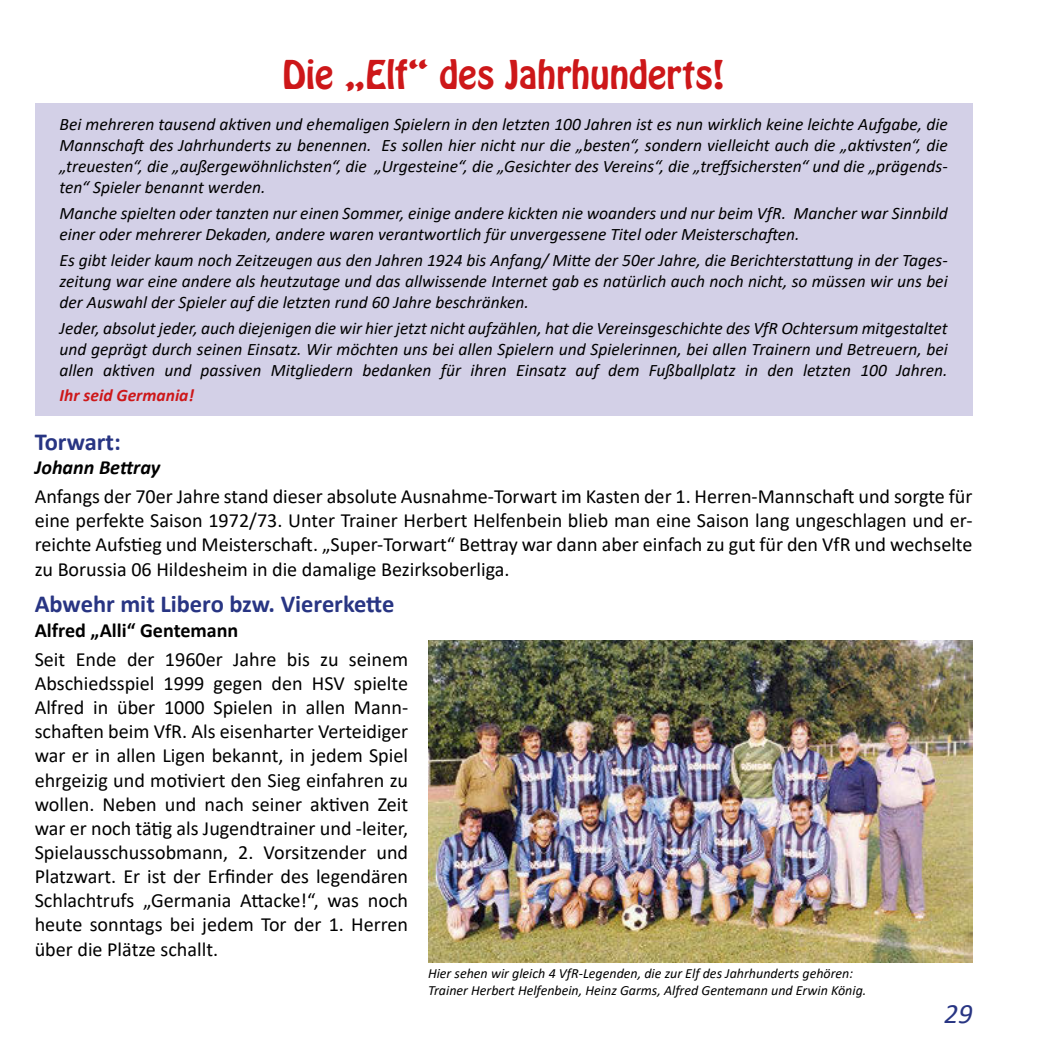
<style>
.page{position:relative;width:1042px;height:1042px;background:#fff}
.page>*{position:absolute;margin:0;border:0;box-sizing:border-box;transform-origin:0 0}
.t1{font:35px "Hobo Std";color:#cd1719}
.t2{font:italic 28px "Calibri";color:#283583}
.t3{font:700 24.5px "Calibri";color:#283583}
.t4{font:20.12px/24.2px "Calibri";color:#000;text-align:justify}
.t5{font:700 20.12px "Calibri";color:#000}
.t6{font:italic 700 20.12px "Calibri";color:#000}
.t7{font:italic 17.5px/21px "Calibri";color:#000;text-align:justify}
.t8{font:italic 700 17.5px "Calibri";color:#cd1719}
.t9{font:italic 14px/16.8px "Calibri";color:#000}
</style>
<div class="page">
<div style="left:35px;top:103px;width:937px;height:312px;background:#d3d0e7"></div>
<img style="left:428px;top:640px;width:544px;height:322px">
<h1 class="t1" style="left:282px;top:51px;width:444px">Die „Elf“ des Jahrhunderts!</h1>
<p class="t7" style="left:60px;top:113px;width:889px">Bei mehreren tausend aktiven und ehemaligen Spielern in den letzten 100 Jahren ist es nun wirklich keine leichte Aufgabe, die Mannschaft des Jahrhunderts zu benennen. Es sollen hier nicht nur die „besten“, sondern vielleicht auch die „aktivsten“, die „treuesten“, die „außergewöhnlichsten“, die „Urgesteine“, die „Gesichter des Vereins“, die „treffsichersten“ und die „prägends&shy;ten“ Spieler benannt werden.</p>
<p class="t7" style="left:60px;top:202px;width:889px">Manche spielten oder tanzten nur einen Sommer, einige andere kickten nie woanders und nur beim VfR. Mancher war Sinnbild einer oder mehrerer Dekaden, andere waren verantwortlich für unvergessene Titel oder Meisterschaften.</p>
<p class="t7" style="left:60px;top:249px;width:889px">Es gibt leider kaum noch Zeitzeugen aus den Jahren 1924 bis Anfang/ Mitte der 50er Jahre, die Berichterstattung in der Tages&shy;zeitung war eine andere als heutzutage und das allwissende Internet gab es natürlich auch noch nicht, so müssen wir uns bei der Auswahl der Spieler auf die letzten rund 60 Jahre beschränken.</p>
<p class="t7" style="left:60px;top:317px;width:889px">Jeder, absolut jeder, auch diejenigen die wir hier jetzt nicht aufzählen, hat die Vereinsgeschichte des VfR Ochtersum mitgestaltet und geprägt durch seinen Einsatz. Wir möchten uns bei allen Spielern und Spielerinnen, bei allen Trainern und Betreuern, bei allen aktiven und passiven Mitgliedern bedanken für ihren Einsatz auf dem Fußballplatz in den letzten 100 Jahren.</p>
<p class="t8" style="left:60px;top:383px;width:136px">Ihr seid Germania!</p>
<h3 class="t3" style="left:35px;top:424px;width:88px">Torwart:</h3>
<p class="t6" style="left:35px;top:453px;width:127px">Johann Bettray</p>
<p class="t4" style="left:35px;top:484px;width:939px">Anfangs der 70er Jahre stand dieser absolute Ausnahme-Torwart im Kasten der 1. Herren-Mannschaft und sorgte für eine perfekte Saison 1972/73. Unter Trainer Herbert Helfenbein blieb man eine Saison lang ungeschlagen und er&shy;reichte Aufstieg und Meisterschaft. „Super-Torwart“ Bettray war dann aber einfach zu gut für den VfR und wechselte zu Borussia 06 Hildesheim in die damalige Bezirksoberliga.</p>
<h3 class="t3" style="left:35px;top:587px;width:361px">Abwehr mit Libero bzw. Viererkette</h3>
<p class="t5" style="left:35px;top:616px;width:205px">Alfred „Alli“ Gentemann</p>
<p class="t4" style="left:35px;top:646px;width:375px">Seit Ende der 1960er Jahre bis zu seinem Abschiedsspiel 1999 gegen den HSV spielte Alfred in über 1000 Spielen in allen Mann&shy;schaften beim VfR. Als eisenharter Verteidiger war er in allen Ligen bekannt, in jedem Spiel ehrgeizig und motiviert den Sieg einfahren zu wollen. Neben und nach seiner aktiven Zeit war er noch tätig als Jugendtrainer und -leiter, Spielausschussobmann, 2. Vorsitzender und Platzwart. Er ist der Erfinder des legendären Schlachtrufs „Germania Attacke!“, was noch heute sonntags bei jedem Tor der 1. Herren über die Plätze schallt.</p>
<p class="t9" style="left:428px;top:964px;width:440px">Hier sehen wir gleich 4 VfR-Legenden, die zur Elf des Jahrhunderts gehören:<br>Trainer Herbert Helfenbein, Heinz Garms, Alfred Gentemann und Erwin König.</p>
<h2 class="t2" style="left:944px;top:994px;width:30px">29</h2>
</div>
